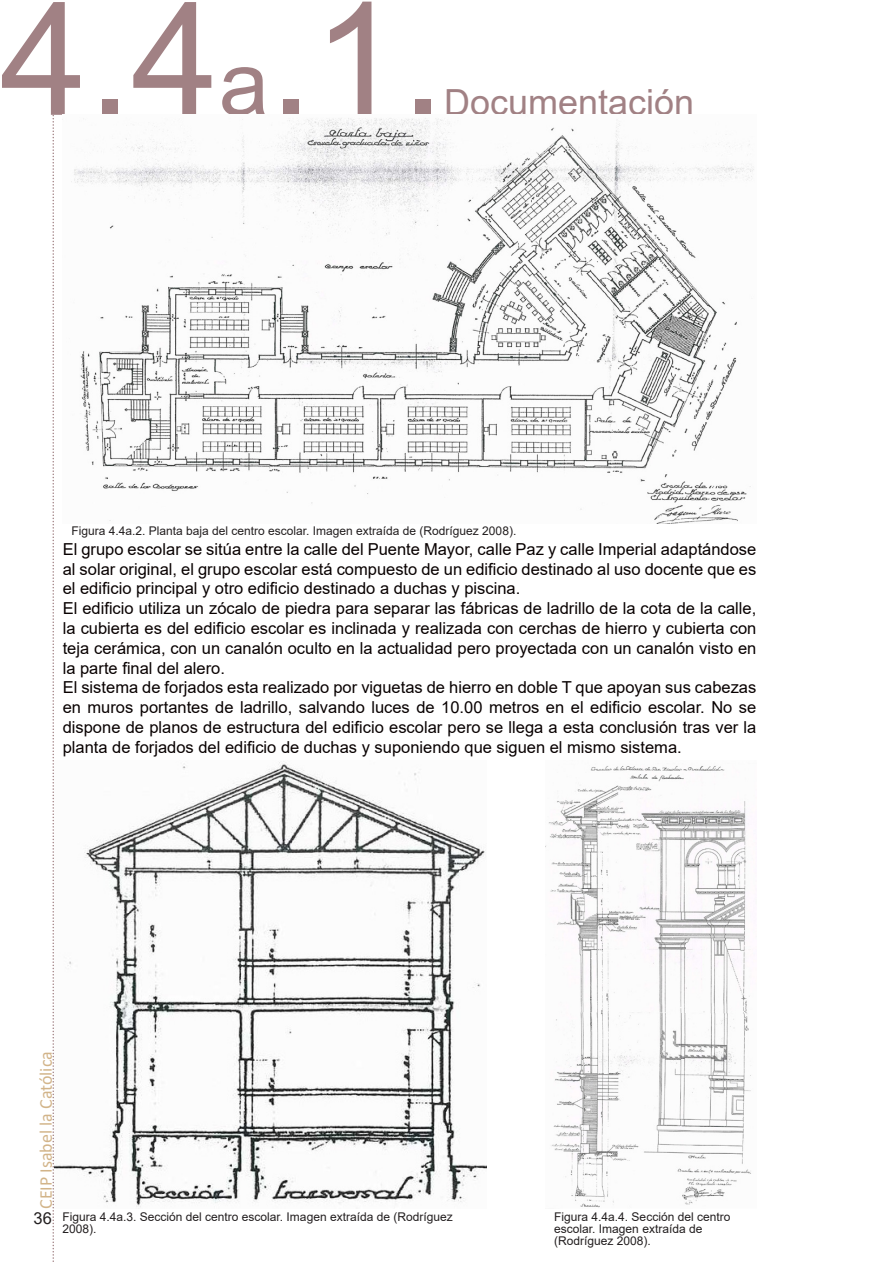
<style>
.page{position:relative;width:893px;height:1263px;background:#fff}
.page>*{position:absolute;margin:0;border:0;box-sizing:border-box;transform-origin:0 0}
.Titulo{font:157.5px "Arial";color:#a18184}
.Titulo-2{font:36px "Arial";color:#a18184}
.t1{font:18px "Calibri";color:#d2b489}
.t2{font:16.5px/19.8px "Arial";color:#080000;text-align:justify}
.t3{font:16.5px "Arial";color:#231f20}
.Imágenes{font:12px/12px "Arial";color:#231f20}
.s1{font-size:90px}
</style>
<div class="page">
<svg style="left:52px;top:11px;width:2px;height:1251px"></svg>
<img style="left:71px;top:118px;width:683px;height:406px">
<img style="left:54px;top:761px;width:433px;height:446px">
<img style="left:546px;top:766px;width:205px;height:442px">
<p class="Titulo" style="left:0;top:-49px;width:446px">4.4<span class="s1">a</span>.1.</p>
<p class="Titulo-2" style="left:444px;top:77px;width:252px">Documentación</p>
<p class="Imágenes" style="left:71px;top:524px;width:446px">Figura 4.4a.2. Planta baja del centro escolar. Imagen extraída de (Rodríguez 2008).</p>
<p class="t2" style="left:63px;top:539px;width:695px">El grupo escolar se sitúa entre la calle del Puente Mayor, calle Paz y calle Imperial adaptándose al solar original, el grupo escolar está compuesto de un edificio destinado al uso docente que es el edificio principal y otro edificio destinado a duchas y piscina.</p>
<p class="t2" style="left:63px;top:598px;width:695px">El edificio utiliza un zócalo de piedra para separar las fábricas de ladrillo de la cota de la calle, la cubierta es del edificio escolar es inclinada y realizada con cerchas de hierro y cubierta con teja cerámica, con un canalón oculto en la actualidad pero proyectada con un canalón visto en la parte final del alero.</p>
<p class="t2" style="left:63px;top:677px;width:695px">El sistema de forjados esta realizado por viguetas de hierro en doble T que apoyan sus cabezas en muros portantes de ladrillo, salvando luces de 10.00 metros en el edificio escolar. No se dispone de planos de estructura del edificio escolar pero se llega a esta conclusión tras ver la planta de forjados del edificio de duchas y suponiendo que siguen el mismo sistema.</p>
<p class="t1" style="left:33px;top:1209px;width:159px;rotate:-90deg">CEIP Isabel la Católica</p>
<p class="t3" style="left:34px;top:1207px;width:20px">36</p>
<p class="Imágenes" style="left:63px;top:1210px;width:392px">Figura 4.4a.3. Sección del centro escolar. Imagen extraída de (Rodríguez<br>2008).</p>
<p class="Imágenes" style="left:554px;top:1210px;width:178px">Figura 4.4a.4. Sección del centro escolar. Imagen extraída de (Rodríguez 2008).</p>
</div>
